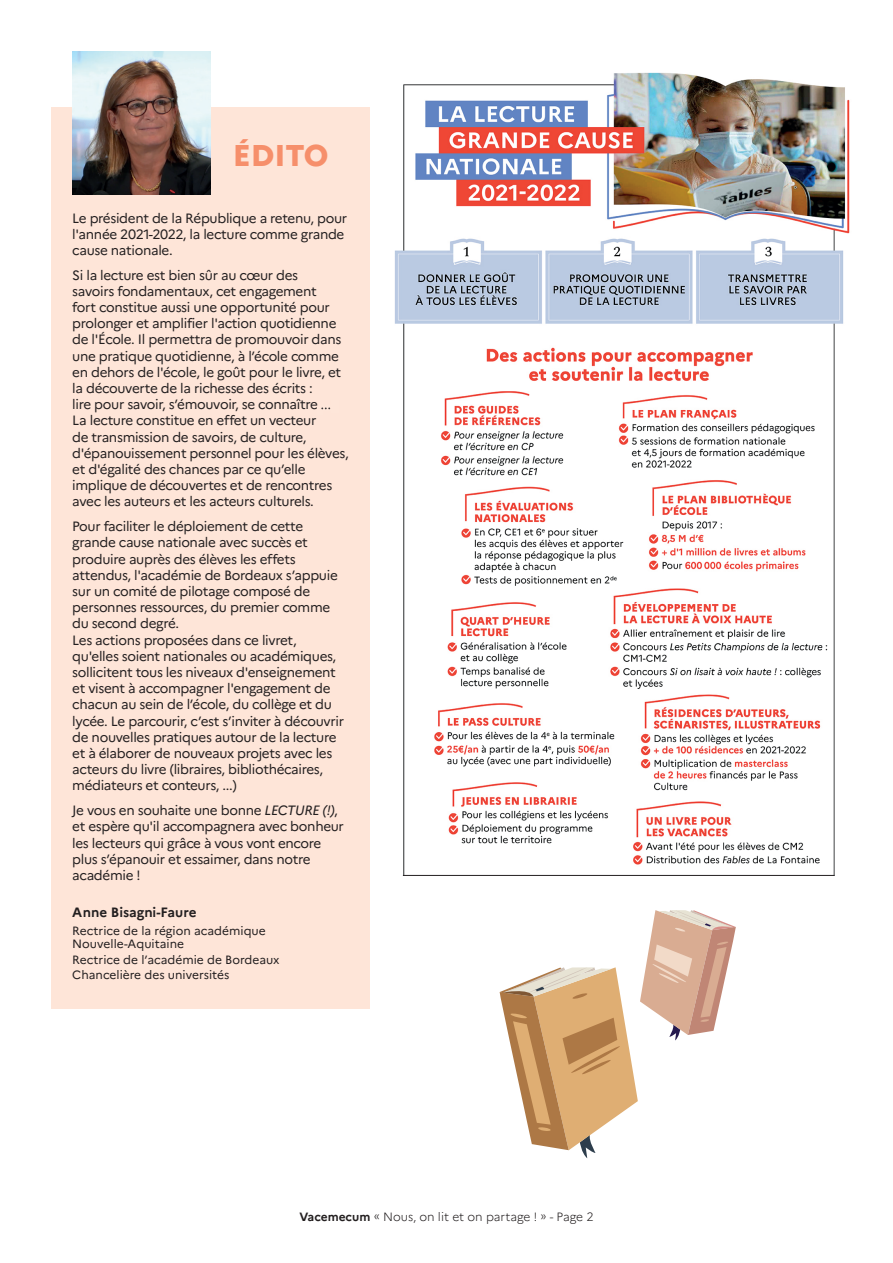
<style>
.page{position:relative;width:893px;height:1263px;background:#fff}
.page>*{position:absolute;margin:0;border:0;box-sizing:border-box;transform-origin:0 0}
.t1{font:800 30px "Marianne";color:#f68f6b}
.t2{font:13.5px/16.2px "Marianne";letter-spacing:-.025em;color:#231f20}
.t3{font:700 13.5px "Marianne";color:#231f20}
.t4{font:12px/13.5px "Marianne";color:#231f20}
.t5{font:300 12px "Marianne";color:#231f20}
.s1{font-style:italic}
.s2{font-weight:700}
</style>
<div class="page">
<div style="left:51px;top:107px;width:319px;height:902px;background:#fee5d8"></div>
<img style="left:394px;top:72px;width:456px;height:803px">
<hr style="left:403px;top:875px;width:431px;height:1px;background:#231f20">
<img style="left:72px;top:51px;width:138px;height:144px">
<svg style="left:500px;top:910px;width:236px;height:248px"></svg>
<svg style="left:321px;top:407px;width:10px;height:3px"></svg>
<h1 class="t1" style="left:233px;top:137px;width:97px">ÉDITO</h1>
<p class="t2" style="left:72px;top:210px;width:276px">Le président de la République a retenu, pour l'année 2021-2022, la lecture comme grande cause nationale.</p>
<p class="t2" style="left:72px;top:267px;width:278px">Si la lecture est bien sûr au cœur des<br>savoirs fondamentaux, cet engagement<br>fort constitue aussi une opportunité pour prolonger et amplifier l'action quotidienne de l'École. Il permettra de promouvoir dans une pratique quotidienne, à l’école comme en dehors de l'école, le goût pour le livre, et la découverte de la richesse des écrits :<br>lire pour savoir, s’émouvoir, se connaître, ...<br>La lecture constitue en effet un vecteur<br>de transmission de savoirs, de culture, d'épanouissement personnel pour les élèves, et d'égalité des chances par ce qu’elle implique de découvertes et de rencontres avec les auteurs et les acteurs culturels.</p>
<p class="t2" style="left:72px;top:518px;width:273px">Pour faciliter le déploiement de cette grande cause nationale avec succès et produire auprès des élèves les effets attendus, l'académie de Bordeaux s’appuie sur un comité de pilotage composé de personnes ressources, du premier comme du second degré.<br>Les actions proposées dans ce livret, qu'elles soient nationales ou académiques, sollicitent tous les niveaux d'enseignement et visent à accompagner l'engagement de chacun au sein de l’école, du collège et du lycée. Le parcourir, c’est s’inviter à découvrir de nouvelles pratiques autour de la lecture et à élaborer de nouveaux projets avec les acteurs du livre (libraires, bibliothécaires, médiateurs et conteurs, ...)</p>
<p class="t2" style="left:72px;top:802px;width:273px">Je vous en souhaite une bonne <span class="s1">LECTURE (!)</span>, et espère qu'il accompagnera avec bonheur les lecteurs qui grâce à vous vont encore plus s’épanouir et essaimer, dans notre académie !</p>
<p class="t3" style="left:72px;top:904px;width:126px">Anne Bisagni-Faure</p>
<p class="t4" style="left:72px;top:924px;width:195px">Rectrice de la région académique<br>Nouvelle-Aquitaine</p>
<p class="t4" style="left:72px;top:952px;width:209px;line-height:15.6px">Rectrice de l’académie de Bordeaux<br>Chancelière des universités</p>
<p class="t5" style="left:299px;top:1209px;width:296px"><span class="s2">Vacemecum</span> « Nous, on lit et on partage ! » - Page 2</p>
</div>
